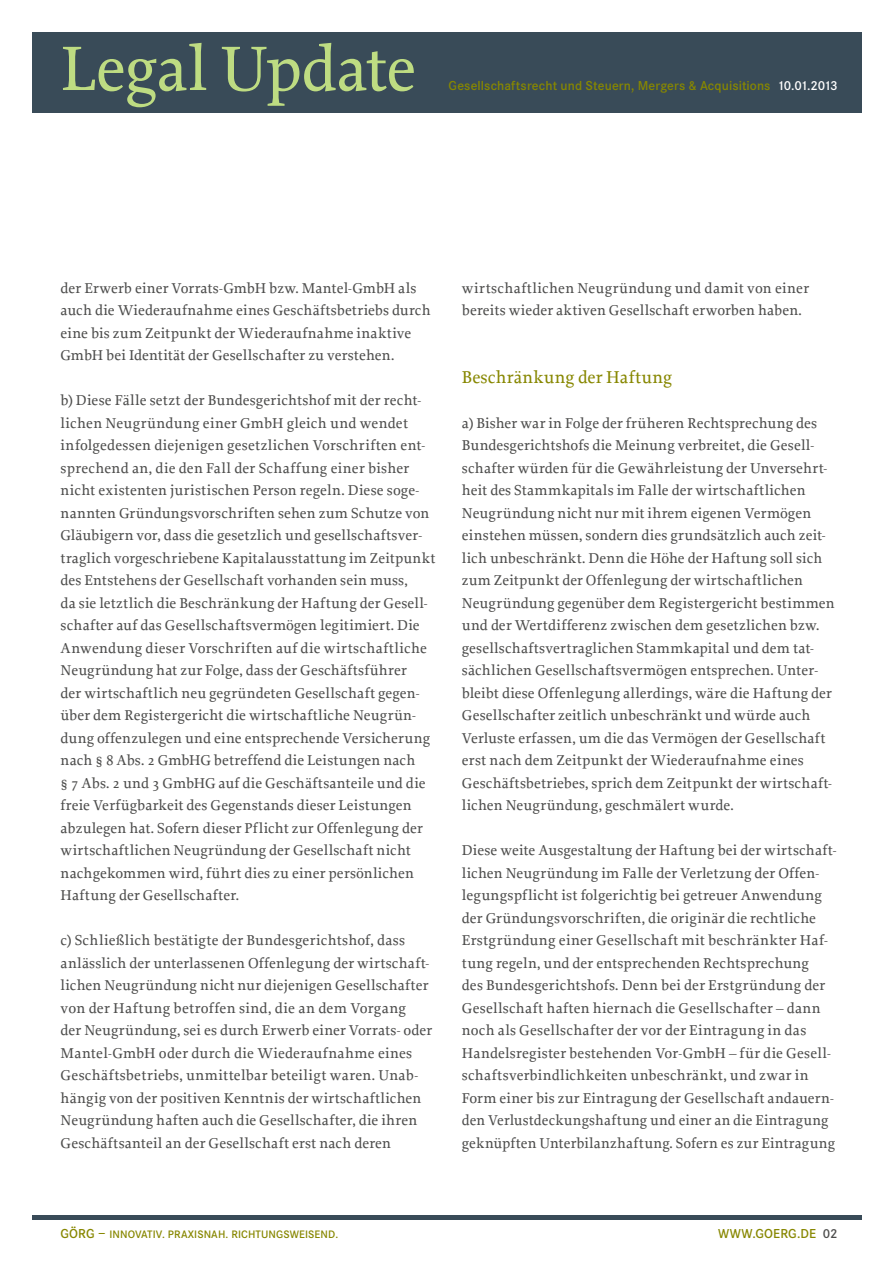
<style>
.page{position:relative;width:893px;height:1263px;background:#fff}
.page>*{position:absolute;margin:0;border:0;box-sizing:border-box;transform-origin:0 0}
.t1{font:500 66px "Proforma";letter-spacing:-.015em;color:#bedc82}
.t2{font:500 18px "Proforma";letter-spacing:.005em;color:#878700}
.t3{font:500 15px/22.5px "Proforma";letter-spacing:.01em;color:#4d4d4c}
.t4{font:600 13.5px "Corporate S";letter-spacing:.005em;color:#878700}
.t5{font:600 11.25px "Corporate S";letter-spacing:.01em;color:#878700}
.s1{color:#fff}
.s2{font-size:13.5px}
.s3{color:#4d4d4c}
</style>
<div class="page">
<div style="left:32px;top:1215px;width:829px;height:5px;background:#394b58"></div>
<div style="left:32px;top:32px;width:829px;height:80px;background:#394b58"></div>
<h1 class="t1" style="left:61px;top:28px;width:357px">Legal Update</h1>
<p class="t4" style="left:449px;top:78px;width:391px">Gesellschaftsrecht und Steuern, Mergers &amp; Acquisitions <span class="s1">10.01.2013</span></p>
<p class="t3" style="left:61px;top:276px;width:372px">der Erwerb einer Vorrats-GmbH bzw. Mantel-GmbH als auch die Wiederaufnahme eines Geschäftsbetriebs durch eine bis zum Zeitpunkt der Wiederaufnahme inaktive GmbH bei Identität der Gesellschafter zu verstehen.</p>
<p class="t3" style="left:61px;top:389px;width:376px">b) Diese Fälle setzt der Bundesgerichtshof mit der recht&shy;lichen Neugründung einer GmbH gleich und wendet infolgedessen diejenigen gesetzlichen Vorschriften ent&shy;sprechend an, die den Fall der Schaffung einer bisher nicht existenten juristischen Person regeln. Diese soge&shy;nannten Gründungsvorschriften sehen zum Schutze von Gläubigern vor, dass die gesetzlich und gesellschaftsver&shy;traglich vorgeschriebene Kapitalausstattung im Zeitpunkt des Entstehens der Gesellschaft vorhanden sein muss,<br>da sie letztlich die Beschränkung der Haftung der Gesell&shy;schafter auf das Gesellschaftsvermögen legitimiert. Die Anwendung dieser Vorschriften auf die wirtschaftliche Neugründung hat zur Folge, dass der Geschäftsführer<br>der wirtschaftlich neu gegründeten Gesellschaft gegen&shy;über dem Registergericht die wirtschaftliche Neugrün&shy;dung offenzulegen und eine entsprechende Versicherung nach § 8 Abs. 2 GmbHG betreffend die Leistungen nach<br>§ 7 Abs. 2 und 3 GmbHG auf die Geschäftsanteile und die freie Verfügbarkeit des Gegenstands dieser Leistungen abzulegen hat. Sofern dieser Pflicht zur Offenlegung der wirtschaftlichen Neugründung der Gesellschaft nicht nachgekommen wird, führt dies zu einer persönlichen Haftung der Gesellschafter.</p>
<p class="t3" style="left:61px;top:929px;width:373px">c) Schließlich bestätigte der Bundesgerichtshof, dass anlässlich der unterlassenen Offenlegung der wirtschaft&shy;lichen Neugründung nicht nur diejenigen Gesellschafter von der Haftung betroffen sind, die an dem Vorgang<br>der Neugründung, sei es durch Erwerb einer Vorrats- oder Mantel-GmbH oder durch die Wiederaufnahme eines Geschäftsbetriebs, unmittelbar beteiligt waren. Unab&shy;hängig von der positiven Kenntnis der wirtschaftlichen Neugründung haften auch die Gesellschafter, die ihren Geschäftsanteil an der Gesellschaft erst nach deren</p>
<p class="t3" style="left:462px;top:276px;width:349px">wirtschaftlichen Neugründung und damit von einer bereits wieder aktiven Gesellschaft erworben haben.</p>
<p class="t2" style="left:462px;top:366px;width:212px">Beschränkung der Haftung</p>
<p class="t3" style="left:462px;top:411px;width:374px">a) Bisher war in Folge der früheren Rechtsprechung des Bundesgerichtshofs die Meinung verbreitet, die Gesell&shy;schafter würden für die Gewährleistung der Unversehrt&shy;heit des Stammkapitals im Falle der wirtschaftlichen Neugründung nicht nur mit ihrem eigenen Vermögen einstehen müssen, sondern dies grundsätzlich auch zeit&shy;lich unbeschränkt. Denn die Höhe der Haftung soll sich zum Zeitpunkt der Offenlegung der wirtschaftlichen Neugründung gegenüber dem Registergericht bestimmen und der Wertdifferenz zwischen dem gesetzlichen bzw. gesellschaftsvertraglichen Stammkapital und dem tat&shy;sächlichen Gesellschaftsvermögen entsprechen. Unter&shy;bleibt diese Offenlegung allerdings, wäre die Haftung der Gesellschafter zeitlich unbeschränkt und würde auch Verluste erfassen, um die das Vermögen der Gesellschaft erst nach dem Zeitpunkt der Wiederaufnahme eines Geschäftsbetriebes, sprich dem Zeitpunkt der wirtschaft&shy;lichen Neugründung, geschmälert wurde.</p>
<p class="t3" style="left:462px;top:839px;width:376px">Diese weite Ausgestaltung der Haftung bei der wirtschaft&shy;lichen Neugründung im Falle der Verletzung der Offen&shy;legungspflicht ist folgerichtig bei getreuer Anwendung der Gründungsvorschriften, die originär die rechtliche Erstgründung einer Gesellschaft mit beschränkter Haf&shy;tung regeln, und der entsprechenden Rechtsprechung<br>des Bundesgerichtshofs. Denn bei der Erstgründung der Gesellschaft haften hiernach die Gesellschafter – dann noch als Gesellschafter der vor der Eintragung in das Handelsregister bestehenden Vor-GmbH – für die Gesell&shy;schaftsverbindlichkeiten unbeschränkt, und zwar in Form einer bis zur Eintragung der Gesellschaft andauern&shy;den Verlustdeckungshaftung und einer an die Eintragung geknüpften Unterbilanzhaftung. Sofern es zur Eintragung</p>
<p class="t5" style="left:61px;top:1227px;width:279px"><span class="s2">GÖRG –</span> INNOVATIV. PRAXISNAH. RICHTUNGSWEISEND.</p>
<p class="t4" style="left:718px;top:1225px;width:13px">www</p>
<p class="t4" style="left:752px;top:1225px;width:87px">.goerg.de <span class="s3">02</span></p>
</div>
